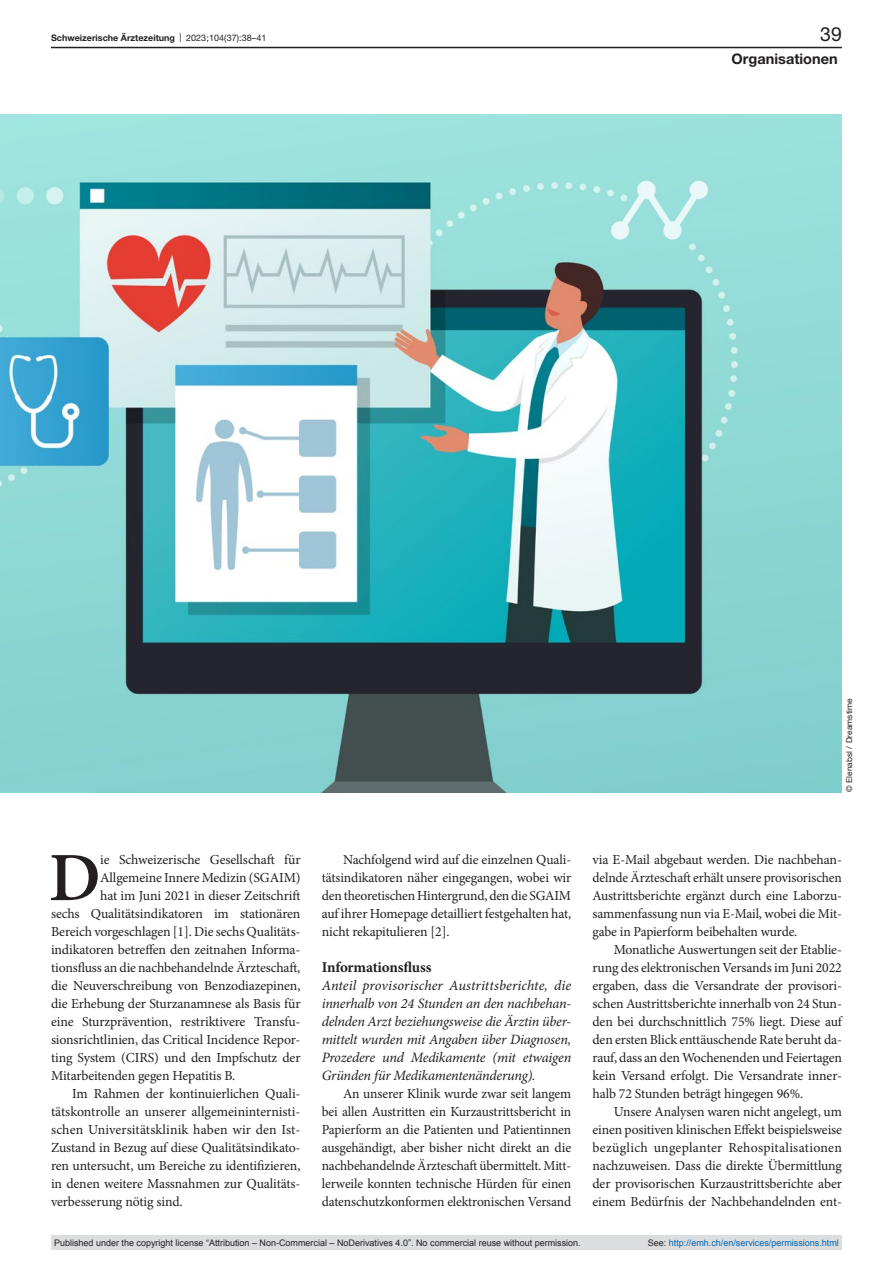
<style>
.page{position:relative;width:893px;height:1263px;background:#fff}
.page>*{position:absolute;margin:0;border:0;box-sizing:border-box;transform-origin:0 0}
.paragraph-initial{font:600 69.15px "Minion Pro";color:#231f20}
.t1{font:19.5px "Helvetica Neue LT Pro";color:#231f20}
.head2{font:700 15px "Minion Pro";letter-spacing:-.01em;color:#231f20}
.t2{font:700 14.55px "Helvetica Neue LT Pro";color:#231f20}
.paragraph{font:italic 14.25px/18px "Minion Pro";letter-spacing:-.015em;color:#231f20;text-align:justify}
.paragraph-indent{font:13.8px/18px "Minion Pro";letter-spacing:-.01em;color:#231f20;text-align:justify}
.paragraph-initial-2{font:13.8px "Minion Pro";letter-spacing:-.01em;color:#231f20}
.t3{font:9px "Arial";color:#231f20}
.t4{font:9px "Arial";color:#0066b3}
.t5{font:700 9px "Helvetica Neue LT Pro";color:#231f20}
.credits{font:8.25px "Helvetica Neue LT Pro";letter-spacing:.01em;color:#231f20}
.s1{font-weight:400}
.s2{color:#231f20}
</style>
<div class="page">
<img style="left:0;top:115px;width:842px;height:677px">
<hr style="left:51px;top:47px;width:791px;height:1px;background:#231f20">
<div style="left:51px;top:1235px;width:791px;height:15px;background:#dcdddf"></div>
<p class="t5" style="left:51px;top:32px;width:217px">Schweizerische Ärztezeitung <span class="s1">| 2023;104(37):38–41</span></p>
<h2 class="t1" style="left:820px;top:22px;width:23px">39</h2>
<p class="t2" style="left:732px;top:49px;width:108px">Organisationen</p>
<p class="credits" style="left:844px;top:792px;width:95px;rotate:-90deg">© Elenabsl / Dreamstime</p>
<p class="paragraph-initial" style="left:49px;top:830px;width:53px">D</p>
<p class="paragraph-initial-2" style="left:100px;top:850px;width:202px">ie Schweizerische Gesellschaft für</p>
<p class="paragraph-initial-2" style="left:100px;top:868px;width:202px">Allgemeine Innere Medizin (SGAIM)</p>
<p class="paragraph-initial-2" style="left:100px;top:886px;width:202px">hat im Juni 2021 in dieser Zeitschrift</p>
<p class="paragraph-initial-2" style="left:51px;top:904px;width:251px">sechs Qualitätsindikatoren im stationären</p>
<p class="paragraph-initial-2" style="left:51px;top:922px;width:251px">Bereich vorgeschlagen [1]. Die sechs Qualitäts-</p>
<p class="paragraph-initial-2" style="left:51px;top:940px;width:251px">indikatoren betreffen den zeitnahen Informa-</p>
<p class="paragraph-initial-2" style="left:51px;top:958px;width:251px">tionsfluss an die nachbehandelnde Ärzteschaft,</p>
<p class="paragraph-initial-2" style="left:51px;top:976px;width:251px">die Neuverschreibung von Benzodiazepinen,</p>
<p class="paragraph-initial-2" style="left:51px;top:994px;width:251px">die Erhebung der Sturzanamnese als Basis für</p>
<p class="paragraph-initial-2" style="left:51px;top:1012px;width:251px">eine Sturzprävention, restriktivere Transfu-</p>
<p class="paragraph-initial-2" style="left:51px;top:1030px;width:251px">sionsrichtlinien, das Critical Incidence Repor-</p>
<p class="paragraph-initial-2" style="left:51px;top:1048px;width:251px">ting System (CIRS) und den Impfschutz der</p>
<p class="paragraph-initial-2" style="left:51px;top:1066px;width:186px">Mitarbeitenden gegen Hepatitis B.</p>
<p class="paragraph-indent" style="left:51px;top:1085px;width:251px;text-indent:21px">Im Rahmen der kontinuierlichen Quali&shy;tätskontrolle an unserer allgemeininternisti&shy;schen Universitätsklinik haben wir den Ist-Zustand in Bezug auf diese Qualitätsindikato&shy;ren untersucht, um Bereiche zu identifizieren, in denen weitere Massnahmen zur Qualitäts&shy;verbesserung nötig sind.</p>
<p class="paragraph-indent" style="left:322px;top:851px;width:251px;text-indent:21px">Nachfolgend wird auf die einzelnen Quali&shy;tätsindikatoren näher eingegangen, wobei wir den theoretischen Hintergrund, den die SGAIM auf ihrer Homepage detailliert festgehalten hat, nicht rekapitulieren [2].</p>
<p class="head2" style="left:322px;top:957px;width:111px">Informationsfluss</p>
<p class="paragraph" style="left:322px;top:976px;width:251px">Anteil provisorischer Austrittsberichte, die innerhalb von 24 Stunden an den nachbehan&shy;delnden Arzt beziehungsweise die Ärztin über&shy;mittelt wurden mit Angaben über Diagnosen, Prozedere und Medikamente (mit etwaigen Gründen für Medikamentenänderung).</p>
<p class="paragraph-indent" style="left:322px;top:1085px;width:251px;text-indent:21px">An unserer Klinik wurde zwar seit langem bei allen Austritten ein Kurzaustrittsbericht in Papierform an die Patienten und Patientinnen ausgehändigt, aber bisher nicht direkt an die nachbehandelnde Ärzteschaft übermittelt. Mitt&shy;lerweile konnten technische Hürden für einen datenschutzkonformen elektronischen Versand</p>
<p class="paragraph-indent" style="left:592px;top:851px;width:251px">via E-Mail abgebaut werden. Die nachbehan&shy;delnde Ärzteschaft erhält unsere provisorischen Austrittsberichte ergänzt durch eine Laborzu&shy;sammenfassung nun via E-Mail, wobei die Mit&shy;gabe in Papierform beibehalten wurde.</p>
<p class="paragraph-indent" style="left:592px;top:941px;width:251px;text-indent:21px">Monatliche Auswertungen seit der Etablie&shy;rung des elektronischen Versands im Juni 2022 ergaben, dass die Versandrate der provisori&shy;schen Austrittsberichte innerhalb von 24 Stun&shy;den bei durchschnittlich 75% liegt. Diese auf den ersten Blick enttäuschende Rate beruht da&shy;rauf, dass an den Wochenenden und Feiertagen kein Versand erfolgt. Die Versandrate inner&shy;halb 72 Stunden beträgt hingegen 96%.</p>
<p class="paragraph-indent" style="left:592px;top:1103px;width:251px;text-indent:21px">Unsere Analysen waren nicht angelegt, um einen positiven klinischen Effekt beispielsweise bezüglich ungeplanter Rehospitalisationen nachzuweisen. Dass die direkte Übermittlung der provisorischen Kurzaustrittsberichte aber einem Bedürfnis der Nachbehandelnden ent-</p>
<p class="t3" style="left:54px;top:1237px;width:528px">Published under the copyright license “Attribution – Non-Commercial – NoDerivatives 4.0”. No commercial reuse without permission.</p>
<p class="t4" style="left:648px;top:1237px;width:193px"><span class="s2">See:</span> http://emh.ch/en/services/permissions.html</p>
</div>
